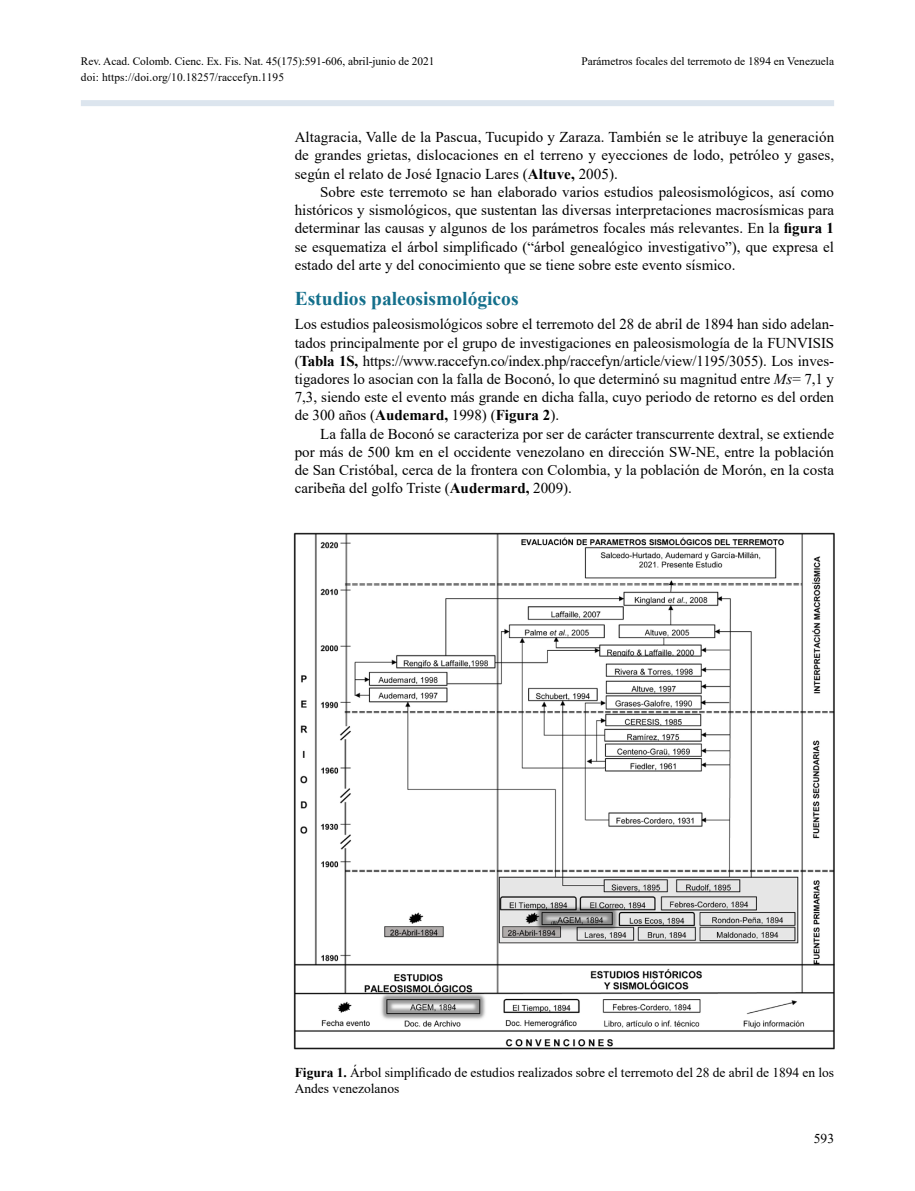
<style>
.page{position:relative;width:915px;height:1191px;background:#fff}
.page>*{position:absolute;margin:0;border:0;box-sizing:border-box;transform-origin:0 0}
.t1{font:700 19.5px "Times New Roman";color:#136f8b}
.t2{font:15px/18.1px "Times New Roman";color:#000;text-align:justify}
.t3{font:13.5px/16.2px "Times New Roman";color:#000}
.t4{font:11.4px "Times New Roman";color:#000}
.s1{font-weight:700}
.s2{font-style:italic}
</style>
<div class="page">
<div style="left:81px;top:100px;width:752px;height:6px;background:#dce5ee"></div>
<img style="left:293px;top:532px;width:542px;height:518px">
<p class="t4" style="left:81px;top:53px;width:355px">Rev. Acad. Colomb. Cienc. Ex. Fis. Nat. 45(175):591-606, abril-junio de 2021</p>
<p class="t4" style="left:81px;top:69px;width:205px">doi: https://doi.org/10.18257/raccefyn.1195</p>
<p class="t4" style="left:581px;top:53px;width:254px">Parámetros focales del terremoto de 1894 en Venezuela</p>
<p class="t2" style="left:294px;top:128px;width:541px">Altagracia, Valle de la Pascua, Tucupido y Zaraza. También se le atribuye la generación de grandes grietas, dislocaciones en el terreno y eyecciones de lodo, petróleo y gases, según el relato de José Ignacio Lares (<span class="s1">Altuve,</span> 2005).</p>
<p class="t2" style="left:294px;top:183px;width:540px;text-indent:26px">Sobre este terremoto se han elaborado varios estudios paleosismológicos, así como históricos y sismológicos, que sustentan las diversas interpretaciones macrosísmicas para determinar las causas y algunos de los parámetros focales más relevantes. En la <span class="s1">figura 1 </span>se esquematiza el árbol simplificado (“árbol genealógico investigativo”), que expresa el estado del arte y del conocimiento que se tiene sobre este evento sísmico.</p>
<h1 class="t1" style="left:294px;top:284px;width:225px">Estudios paleosismológicos</h1>
<p class="t2" style="left:294px;top:315px;width:541px">Los estudios paleosismológicos sobre el terremoto del 28 de abril de 1894 han sido adelan&shy;tados principalmente por el grupo de investigaciones en paleosismología de la FUNVISIS (<span class="s1">Tabla 1S,</span> https://www.raccefyn.co/index.php/raccefyn/article/view/1195/3055). Los inves&shy;tigadores lo asocian con la falla de Boconó, lo que determinó su magnitud entre <span class="s2">Ms</span>= 7,1 y 7,3, siendo este el evento más grande en dicha falla, cuyo periodo de retorno es del orden de 300 años (<span class="s1">Audemard,</span> 1998) (<span class="s1">Figura 2</span>).</p>
<p class="t2" style="left:294px;top:424px;width:540px;text-indent:26px">La falla de Boconó se caracteriza por ser de carácter transcurrente dextral, se extiende por más de 500 km en el occidente venezolano en dirección SW-NE, entre la población de San Cristóbal, cerca de la frontera con Colombia, y la población de Morón, en la costa caribeña del golfo Triste (<span class="s1">Audermard,</span> 2009).</p>
<p class="t3" style="left:294px;top:1063px;width:540px"><span class="s1">Figura 1.</span> Árbol simplificado de estudios realizados sobre el terremoto del 28 de abril de 1894 en los<br>Andes venezolanos</p>
<p class="t3" style="left:813px;top:1129px;width:22px">593</p>
</div>
